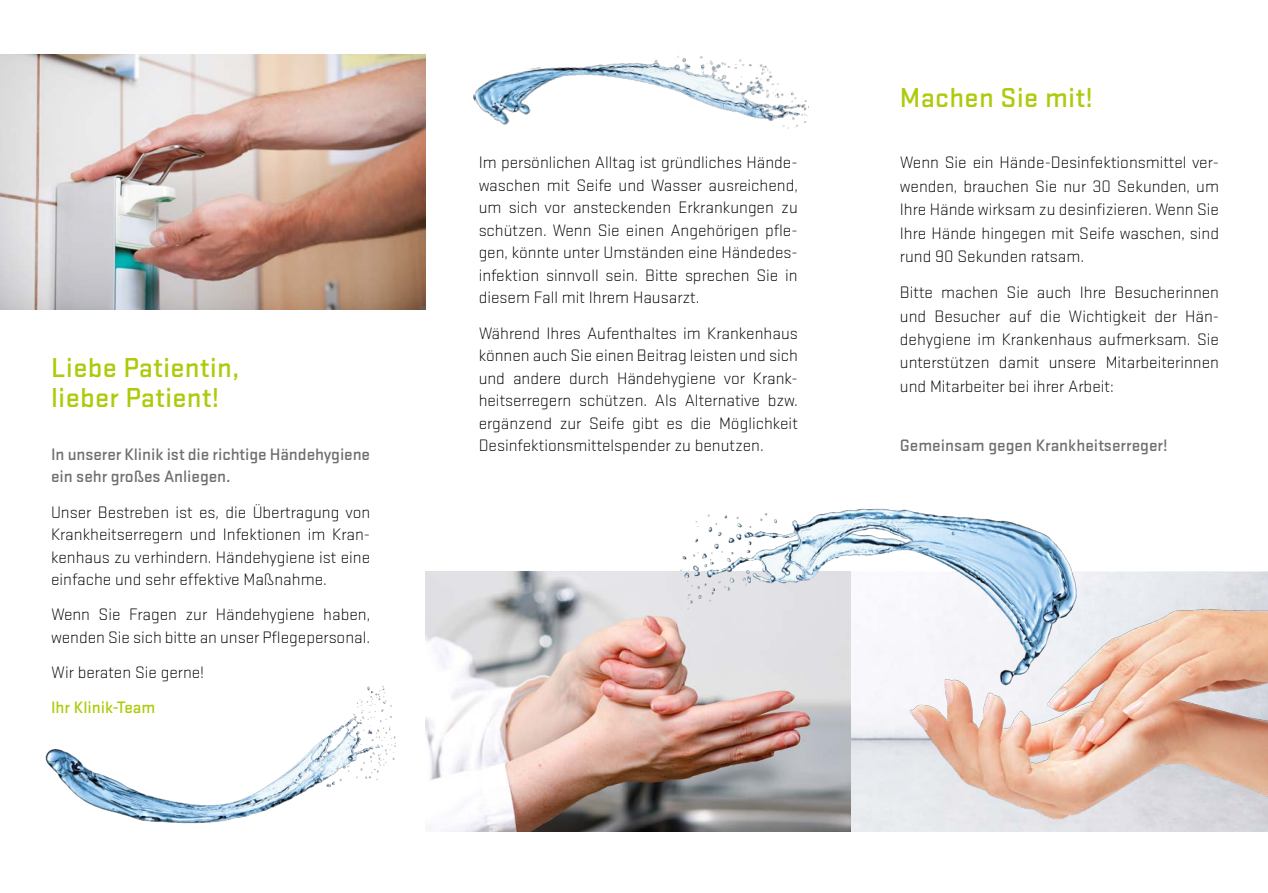
<style>
.page{position:relative;width:1268px;height:893px;background:#fff}
.page>*{position:absolute;margin:0;border:0;box-sizing:border-box;transform-origin:0 0}
.t1{font:500 28.5px/30px "Stratum 2";letter-spacing:.01em;color:#afca0b}
.t2{font:300 17.25px/22.5px "Stratum 2";color:#000;text-align:justify}
.t3{font:500 17.25px/22.5px "Stratum 2";letter-spacing:-.005em;color:#706f6f}
.t4{font:500 17.25px "Stratum 2";color:#afca0b}
</style>
<div class="page">
<img style="left:0;top:54px;width:425px;height:255px">
<img style="left:425px;top:572px;width:842px;height:259px">
<img style="left:877px;top:595px;width:390px;height:231px">
<img style="left:680px;top:508px;width:396px;height:178px">
<img style="left:46px;top:686px;width:349px;height:137px">
<img style="left:473px;top:56px;width:336px;height:73px">
<h1 class="t1" style="left:51px;top:351px;width:189px">Liebe Patientin, lieber Patient!</h1>
<p class="t3" style="left:51px;top:442px;width:320px">In unserer Klinik ist die richtige Händehygiene ein sehr großes Anliegen.</p>
<p class="t2" style="left:51px;top:500px;width:320px">Unser Bestreben ist es, die Übertragung von Krankheitserregern und Infektionen im Kran&shy;kenhaus zu verhindern. Händehygiene ist eine einfache und sehr effektive Maßnahme.</p>
<p class="t2" style="left:51px;top:603px;width:320px">Wenn Sie Fragen zur Händehygiene haben, wenden Sie sich bitte an unser Pflegepersonal.</p>
<p class="t2" style="left:51px;top:661px;width:155px">Wir beraten Sie gerne!</p>
<p class="t4" style="left:51px;top:696px;width:106px">Ihr Klinik-Team</p>
<p class="t2" style="left:478px;top:151px;width:320px">Im persönlichen Alltag ist gründliches Hände&shy;waschen mit Seife und Wasser ausreichend, um sich vor ansteckenden Erkrankungen zu schützen. Wenn Sie einen Angehörigen pfle&shy;gen, könnte unter Umständen eine Händedes&shy;infektion sinnvoll sein. Bitte sprechen Sie in diesem Fall mit Ihrem Hausarzt.</p>
<p class="t2" style="left:478px;top:321px;width:320px">Während Ihres Aufenthaltes im Krankenhaus können auch Sie einen Beitrag leisten und sich und andere durch Händehygiene vor Krank&shy;heitserregern schützen. Als Alternative bzw. ergänzend zur Seife gibt es die Möglichkeit Desinfektionsmittelspender zu benutzen.</p>
<h1 class="t1" style="left:899px;top:81px;width:194px">Machen Sie mit!</h1>
<p class="t2" style="left:899px;top:151px;width:320px;line-height:23.4px">Wenn Sie ein Hände-Desinfektionsmittel ver&shy;wenden, brauchen Sie nur 30 Sekunden, um Ihre Hände wirksam zu desinfizieren. Wenn Sie Ihre Hände hingegen mit Seife waschen, sind rund 90 Sekunden ratsam.</p>
<p class="t2" style="left:899px;top:280px;width:320px;line-height:23.4px">Bitte machen Sie auch Ihre Besucherinnen und Besucher auf die Wichtigkeit der Hän&shy;dehygiene im Krankenhaus aufmerksam. Sie unterstützen damit unsere Mitarbeiterinnen und Mitarbeiter bei ihrer Arbeit:</p>
<p class="t3" style="left:899px;top:434px;width:269px">Gemeinsam gegen Krankheitserreger!</p>
</div>
